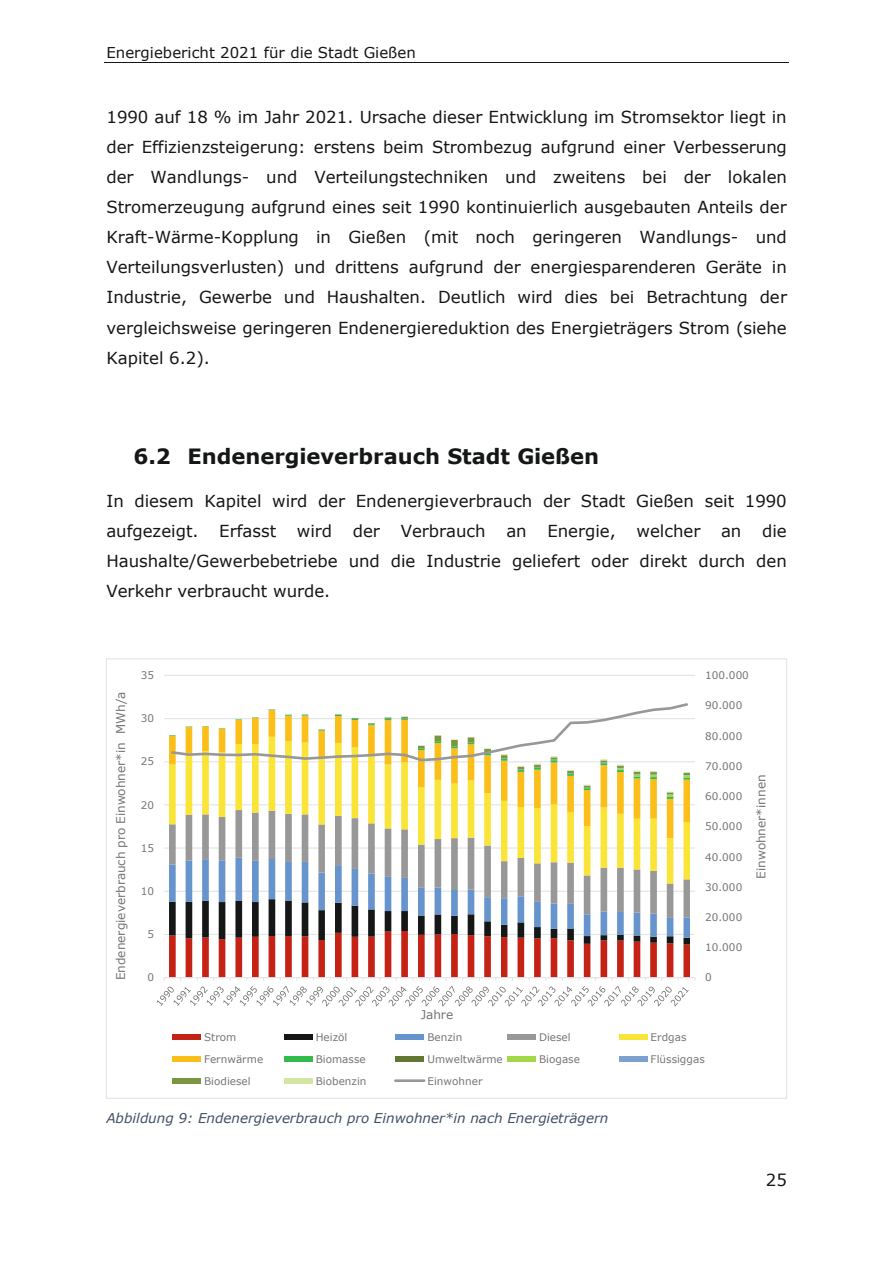
<style>
.page{position:relative;width:893px;height:1263px;background:#fff}
.page>*{position:absolute;margin:0;border:0;box-sizing:border-box;transform-origin:0 0}
.t1{font:700 21px "Verdana";color:#151616}
.t2{font:16.5px/30.2px "Verdana";color:#151616;text-align:justify}
.t3{font:15px "Verdana";color:#151616}
.t4{font:italic 13.5px "Verdana";color:#415065}
.t5{font:12px "Verdana";letter-spacing:-.005em;color:#747574}
.t6{font:10.5px "Verdana";color:#747574}
</style>
<div class="page">
<hr style="left:104px;top:62px;width:685px;height:1px;background:#151616">
<hr style="left:164px;top:847px;width:531px;height:1px;background:#e3e4e4">
<hr style="left:164px;top:804px;width:531px;height:1px;background:#e3e4e4">
<hr style="left:164px;top:761px;width:531px;height:1px;background:#e3e4e4">
<hr style="left:164px;top:718px;width:531px;height:1px;background:#e3e4e4">
<hr style="left:164px;top:675px;width:531px;height:1px;background:#e3e4e4">
<svg style="left:169px;top:838px;width:521px;height:20px"></svg>
<svg style="left:169px;top:799px;width:521px;height:39px"></svg>
<svg style="left:169px;top:703px;width:521px;height:96px"></svg>
<svg style="left:157px;top:858px;width:539px;height:148px"></svg>
<div style="left:172px;top:1034px;width:29px;height:6px;background:#c32214"></div>
<div style="left:284px;top:1034px;width:29px;height:6px;background:#151616"></div>
<div style="left:395px;top:1034px;width:29px;height:6px;background:#6794cd"></div>
<div style="left:507px;top:1034px;width:29px;height:6px;background:#989899"></div>
<div style="left:619px;top:1034px;width:28px;height:6px;background:#fae437"></div>
<div style="left:172px;top:1056px;width:29px;height:6px;background:#fcbf1a"></div>
<div style="left:284px;top:1056px;width:29px;height:6px;background:#31bc4d"></div>
<div style="left:395px;top:1056px;width:29px;height:6px;background:#617732"></div>
<div style="left:507px;top:1056px;width:29px;height:6px;background:#a3d849"></div>
<div style="left:619px;top:1056px;width:28px;height:6px;background:#7ca1cf"></div>
<div style="left:172px;top:1078px;width:29px;height:5px;background:#7b9640"></div>
<div style="left:284px;top:1078px;width:29px;height:5px;background:#d2e7a4"></div>
<hr style="left:395px;top:1079px;width:29px;height:3px;background:#989899">
<p class="t3" style="left:106px;top:42px;width:311px">Energiebericht 2021 für die Stadt Gießen</p>
<p class="t2" style="left:106px;top:102px;width:682px">1990 auf 18 % im Jahr 2021. Ursache dieser Entwicklung im Stromsektor liegt in der Effizienzsteigerung: erstens beim Strombezug aufgrund einer Verbesserung der Wandlungs- und Verteilungstechniken und zweitens bei der lokalen Stromerzeugung aufgrund eines seit 1990 kontinuierlich ausgebauten Anteils der Kraft-Wärme-Kopplung in Gießen (mit noch geringeren Wandlungs- und Verteilungsverlusten) und drittens aufgrund der energiesparenderen Geräte in Industrie, Gewerbe und Haushalten. Deutlich wird dies bei Betrachtung der vergleichsweise geringeren Endenergiereduktion des Energieträgers Strom (siehe Kapitel 6.2).</p>
<p class="t1" style="left:133px;top:442px;width:467px">6.2 Endenergieverbrauch Stadt Gießen</p>
<p class="t2" style="left:106px;top:486px;width:682px">In diesem Kapitel wird der Endenergieverbrauch der Stadt Gießen seit 1990 aufgezeigt.</p>
<p class="t2" style="left:106px;top:516px;width:682px;text-indent:113px">Erfasst wird der Verbrauch an Energie, welcher an die Haushalte/Gewerbebetriebe und die Industrie geliefert oder direkt durch den Verkehr verbraucht wurde.</p>
<p class="t5" style="left:113px;top:980px;width:290px;rotate:-90deg">Endenergieverbrauch pro Einwohner*in MWh/a</p>
<p class="t6" style="left:141px;top:668px;width:15px">35</p>
<p class="t6" style="left:141px;top:711px;width:15px">30</p>
<p class="t6" style="left:141px;top:754px;width:15px">25</p>
<p class="t6" style="left:141px;top:798px;width:15px">20</p>
<p class="t6" style="left:141px;top:841px;width:15px">15</p>
<p class="t6" style="left:141px;top:884px;width:15px">10</p>
<p class="t6" style="left:147px;top:927px;width:8px">5</p>
<p class="t6" style="left:147px;top:970px;width:8px">0</p>
<p class="t6" style="left:705px;top:668px;width:45px">100.000</p>
<p class="t6" style="left:705px;top:698px;width:39px">90.000</p>
<p class="t6" style="left:705px;top:728px;width:39px">80.000</p>
<p class="t6" style="left:705px;top:759px;width:39px">70.000</p>
<p class="t6" style="left:705px;top:789px;width:39px">60.000</p>
<p class="t6" style="left:705px;top:819px;width:39px">50.000</p>
<p class="t6" style="left:705px;top:849px;width:39px">40.000</p>
<p class="t6" style="left:705px;top:880px;width:39px">30.000</p>
<p class="t5" style="left:753px;top:879px;width:106px;rotate:-90deg">Einwohner*innen</p>
<p class="t6" style="left:705px;top:910px;width:39px">20.000</p>
<p class="t6" style="left:705px;top:940px;width:39px">10.000</p>
<p class="t6" style="left:705px;top:970px;width:8px">0</p>
<p class="t5" style="left:421px;top:1006px;width:34px">Jahre</p>
<p class="t6" style="left:204px;top:1030px;width:34px">Strom</p>
<p class="t6" style="left:316px;top:1030px;width:33px">Heizöl</p>
<p class="t6" style="left:427px;top:1030px;width:37px">Benzin</p>
<p class="t6" style="left:539px;top:1030px;width:33px">Diesel</p>
<p class="t6" style="left:651px;top:1030px;width:37px">Erdgas</p>
<p class="t6" style="left:204px;top:1052px;width:61px">Fernwärme</p>
<p class="t6" style="left:316px;top:1052px;width:52px">Biomasse</p>
<p class="t6" style="left:427px;top:1052px;width:77px">Umweltwärme</p>
<p class="t6" style="left:539px;top:1052px;width:42px">Biogase</p>
<p class="t6" style="left:651px;top:1052px;width:56px">Flüssiggas</p>
<p class="t6" style="left:204px;top:1073px;width:48px">Biodiesel</p>
<p class="t6" style="left:316px;top:1073px;width:52px">Biobenzin</p>
<p class="t6" style="left:427px;top:1073px;width:57px">Einwohner</p>
<p class="t4" style="left:106px;top:1108px;width:503px">Abbildung 9: Endenergieverbrauch pro Einwohner*in nach Energieträgern</p>
<p class="t2" style="left:766px;top:1165px;width:23px">25</p>
</div>
